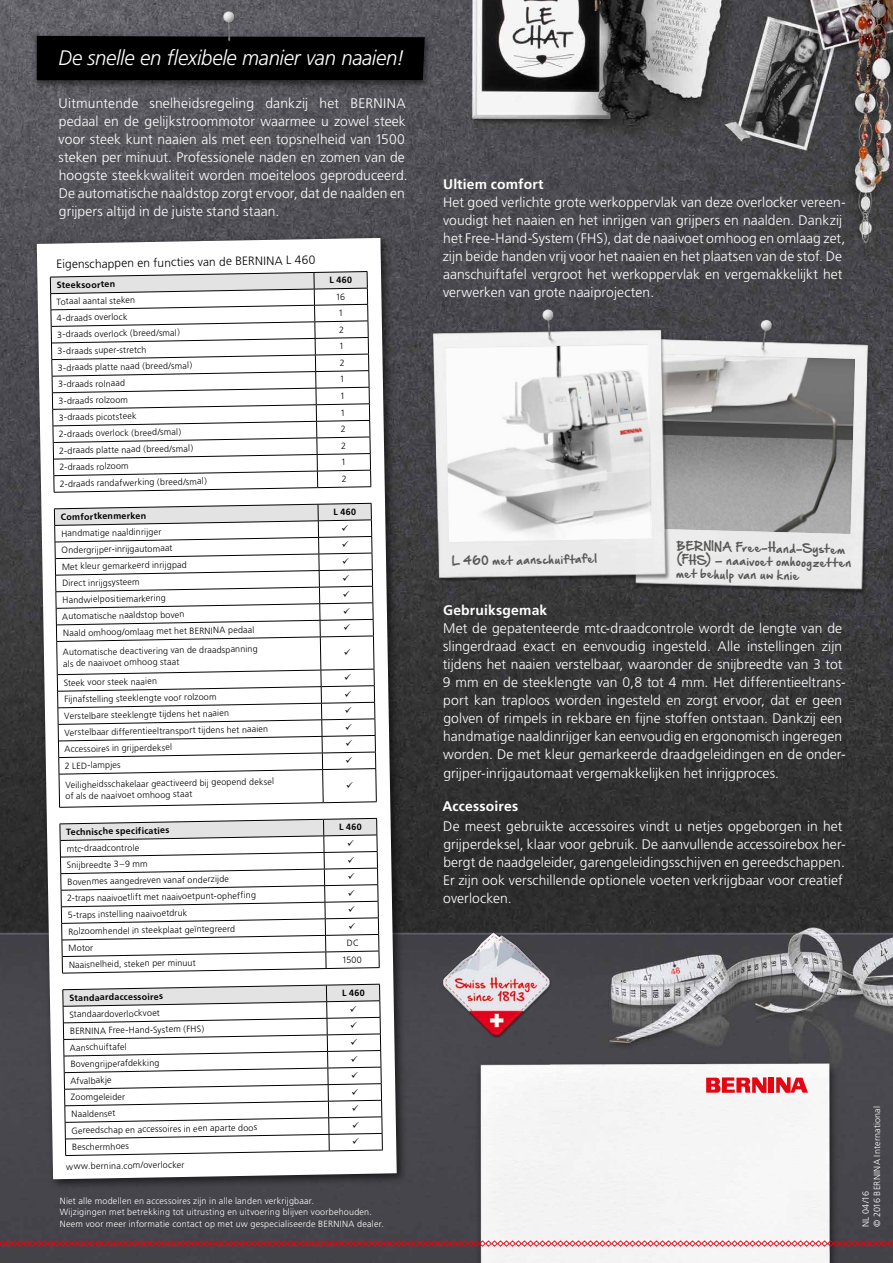
<style>
.page{position:relative;width:893px;height:1263px;background:#fff}
.page>*{position:absolute;margin:0;border:0;box-sizing:border-box;transform-origin:0 0}
.t1{font:italic 300 21px "Frutiger LT Std";letter-spacing:-.015em;color:#fff}
.t2{font:300 13.8px/18px "Frutiger LT Std";letter-spacing:.005em;color:#fff}
.t3{font:700 13.8px "Frutiger LT Std";letter-spacing:.015em;color:#fff}
.t4{font:300 12px "Frutiger LT Std";color:#000}
.t5{font:10.5px/13.5px "Hand Of Sean Pro";color:#575756}
.t6{font:300 9px/11.2px "Frutiger LT Std";color:#000}
.t7{font:300 9px/11.2px "Frutiger LT Std";letter-spacing:.02em;color:#fff}
.t8{font:700 9px "Frutiger LT Std";color:#000}
</style>
<div class="page">
<img style="left:0;top:0;width:893px;height:1263px">
<img style="left:459px;top:1049px;width:389px;height:214px">
<svg style="left:0;top:1240px;width:893px;height:7px;background:#a55d64"></svg>
<div style="left:769px;top:1077px;width:5px;height:16px;background:#e30613"></div>
<svg style="left:706px;top:1077px;width:60px;height:16px"></svg>
<svg style="left:776px;top:1077px;width:33px;height:16px"></svg>
<img style="left:441px;top:930px;width:112px;height:108px">
<img style="left:581px;top:285px;width:312px;height:350px">
<img style="left:408px;top:275px;width:323px;height:349px">
<svg style="left:445px;top:343px;width:412px;height:201px"></svg>
<div style="left:32px;top:233px;width:376px;height:957px;background:#000;opacity:.61"></div>
<svg style="left:37px;top:238px;width:360px;height:941px"></svg>
<div style="left:32px;top:32px;width:401px;height:58px;background:#000;opacity:.55"></div>
<div style="left:37px;top:36px;width:388px;height:44px;background:#000"></div>
<img style="left:177px;top:0;width:84px;height:79px">
<svg style="left:50px;top:272px;width:330px;height:730px"></svg>
<svg style="left:54px;top:808px;width:273px;height:198px"></svg>
<img style="left:710px;top:289px;width:87px;height:98px">
<img style="left:494px;top:280px;width:89px;height:99px">
<svg style="left:50px;top:271px;width:322px;height:222px"></svg>
<svg style="left:54px;top:503px;width:323px;height:305px"></svg>
<svg style="left:59px;top:818px;width:321px;height:156px"></svg>
<svg style="left:62px;top:983px;width:321px;height:173px"></svg>
<h1 class="t1" style="left:58px;top:45px;width:347px">De snelle en flexibele manier van naaien!</h1>
<p class="t2" style="left:59px;top:94px;width:350px">Uitmuntende snelheidsregeling dankzij het BERNINA pedaal en de gelijkstroommotor waarmee u zowel steek voor steek kunt naaien als met een topsnelheid van 1500 steken per minuut. Professionele naden en zomen van de hoogste steekkwaliteit worden moeiteloos geproduceerd.<br>De automatische naaldstop zorgt ervoor, dat de naalden en grijpers altijd in de juiste stand staan.</p>
<p class="t4" style="left:56px;top:257px;width:260px;rotate:-1deg">Eigenschappen en functies van de BERNINA L 460</p>
<p class="t8" style="left:57px;top:280px;width:60px;rotate:-1deg">Steeksoorten</p>
<p class="t6" style="left:56px;top:296px;width:80px;rotate:-1deg">Totaal aantal steken</p>
<p class="t6" style="left:57px;top:312px;width:72px;rotate:-1deg">4-draads overlock</p>
<p class="t6" style="left:57px;top:329px;width:124px;rotate:-1deg">3-draads overlock (breed/smal)</p>
<p class="t6" style="left:57px;top:346px;width:90px;rotate:-1deg">3-draads super-stretch</p>
<p class="t6" style="left:58px;top:362px;width:136px;rotate:-1deg">3-draads platte naad (breed/smal)</p>
<p class="t6" style="left:58px;top:379px;width:69px;rotate:-1deg">3-draads rolnaad</p>
<p class="t6" style="left:58px;top:395px;width:71px;rotate:-1deg">3-draads rolzoom</p>
<p class="t6" style="left:59px;top:412px;width:79px;rotate:-1deg">3-draads picotsteek</p>
<p class="t6" style="left:59px;top:428px;width:124px;rotate:-1deg">2-draads overlock (breed/smal)</p>
<p class="t6" style="left:59px;top:445px;width:135px;rotate:-1deg">2-draads platte naad (breed/smal)</p>
<p class="t6" style="left:59px;top:462px;width:71px;rotate:-1deg">2-draads rolzoom</p>
<p class="t6" style="left:60px;top:478px;width:149px;rotate:-1deg">2-draads randafwerking (breed/smal)</p>
<p class="t8" style="left:61px;top:512px;width:87px;rotate:-1deg">Comfortkenmerken</p>
<p class="t8" style="left:329px;top:275px;width:24px;rotate:-1deg">L 460</p>
<p class="t8" style="left:333px;top:507px;width:24px;rotate:-1deg">L 460</p>
<p class="t6" style="left:61px;top:528px;width:101px;rotate:-1deg">Handmatige naaldinrijger</p>
<p class="t6" style="left:61px;top:545px;width:112px;rotate:-1deg">Ondergrijper-inrijgautomaat</p>
<p class="t6" style="left:62px;top:561px;width:126px;rotate:-1deg">Met kleur gemarkeerd inrijgpad</p>
<p class="t6" style="left:62px;top:578px;width:79px;rotate:-1deg">Direct inrijgsysteem</p>
<p class="t6" style="left:62px;top:594px;width:105px;rotate:-1deg">Handwielpositiemarkering</p>
<p class="t6" style="left:62px;top:611px;width:124px;rotate:-1deg">Automatische naaldstop boven</p>
<p class="t6" style="left:63px;top:627px;width:193px;rotate:-1deg">Naald omhoog/omlaag met het BERNINA pedaal</p>
<p class="t6" style="left:63px;top:647px;width:196px;rotate:-1deg">Automatische deactivering van de draadspanning als de naaivoet omhoog staat</p>
<p class="t6" style="left:64px;top:677px;width:95px;rotate:-1deg">Steek voor steek naaien</p>
<p class="t6" style="left:64px;top:694px;width:154px;rotate:-1deg">Fijnafstelling steeklengte voor rolzoom</p>
<p class="t6" style="left:64px;top:710px;width:166px;rotate:-1deg">Verstelbare steeklengte tijdens het naaien</p>
<p class="t6" style="left:64px;top:727px;width:205px;rotate:-1deg">Verstelbaar differentieeltransport tijdens het naaien</p>
<p class="t6" style="left:64px;top:744px;width:109px;rotate:-1deg">Accessoires in grijperdeksel</p>
<p class="t6" style="left:65px;top:760px;width:58px;rotate:-1deg">2 LED-lampjes</p>
<p class="t6" style="left:65px;top:779px;width:210px;rotate:-1deg">Veiligheidsschakelaar geactiveerd bij geopend deksel of als de naaivoet omhoog staat</p>
<p class="t8" style="left:66px;top:827px;width:105px;rotate:-1deg">Technische specificaties</p>
<p class="t8" style="left:339px;top:822px;width:24px;rotate:-1deg">L 460</p>
<p class="t6" style="left:67px;top:843px;width:74px;rotate:-1deg">mtc-draadcontrole</p>
<p class="t6" style="left:67px;top:860px;width:82px;rotate:-1deg">Snijbreedte 3–9 mm</p>
<p class="t6" style="left:67px;top:876px;width:163px;rotate:-1deg">Bovenmes aangedreven vanaf onderzijde</p>
<p class="t6" style="left:67px;top:893px;width:190px;rotate:-1deg">2-traps naaivoetlift met naaivoetpunt-opheffing</p>
<p class="t6" style="left:68px;top:909px;width:121px;rotate:-1deg">5-traps instelling naaivoetdruk</p>
<p class="t6" style="left:68px;top:926px;width:168px;rotate:-1deg">Rolzoomhendel in steekplaat geïntegreerd</p>
<p class="t6" style="left:69px;top:943px;width:26px;rotate:-1deg">Motor</p>
<p class="t6" style="left:69px;top:959px;width:128px;rotate:-1deg">Naaisnelheid, steken per minuut</p>
<p class="t6" style="left:342px;top:954px;width:21px;rotate:-1deg">1500</p>
<p class="t8" style="left:69px;top:992px;width:95px;rotate:-1deg">Standaardaccessoires</p>
<p class="t8" style="left:342px;top:988px;width:24px;rotate:-1deg">L 460</p>
<p class="t6" style="left:69px;top:1009px;width:92px;rotate:-1deg">Standaardoverlockvoet</p>
<p class="t6" style="left:70px;top:1025px;width:136px;rotate:-1deg">BERNINA Free-Hand-System (FHS)</p>
<p class="t6" style="left:70px;top:1042px;width:59px;rotate:-1deg">Aanschuiftafel</p>
<p class="t6" style="left:71px;top:1059px;width:90px;rotate:-1deg">Bovengrijperafdekking</p>
<p class="t6" style="left:70px;top:1075px;width:43px;rotate:-1deg">Afvalbakje</p>
<p class="t6" style="left:71px;top:1092px;width:56px;rotate:-1deg">Zoomgeleider</p>
<p class="t6" style="left:71px;top:1108px;width:45px;rotate:-1deg">Naaldenset</p>
<p class="t6" style="left:71px;top:1125px;width:187px;rotate:-1deg">Gereedschap en accessoires in een aparte doos</p>
<p class="t6" style="left:72px;top:1141px;width:58px;rotate:-1deg">Beschermhoes</p>
<p class="t6" style="left:66px;top:1161px;width:120px;rotate:-1deg">www.bernina.com/overlocker</p>
<p class="t7" style="left:60px;top:1195px;width:326px">Niet alle modellen en accessoires zijn in alle landen verkrijgbaar.<br>Wijzigingen met betrekking tot uitrusting en uitvoering blijven voorbehouden.<br>Neem voor meer informatie contact op met uw gespecialiseerde BERNINA dealer.</p>
<p class="t3" style="left:443px;top:176px;width:102px">Ultiem comfort</p>
<p class="t2" style="left:443px;top:194px;width:405px">Het goed verlichte grote werkoppervlak van deze overlocker vereen&shy;voudigt het naaien en het inrijgen van grijpers en naalden. Dankzij het Free-Hand-System (FHS), dat de naaivoet omhoog en omlaag zet, zijn beide handen vrij voor het naaien en het plaatsen van de stof. De aanschuiftafel vergroot het werkoppervlak en vergemakkelijkt het verwerken van grote naaiprojecten.</p>
<p class="t5" style="left:452px;top:555px;width:147px;rotate:-1deg">L 460 met aanschuiftafel</p>
<p class="t5" style="left:677px;top:540px;width:176px;rotate:1deg">BERNINA Free-Hand-System (FHS) – naaivoet omhoogzetten met behulp van uw knie</p>
<p class="t3" style="left:443px;top:602px;width:106px">Gebruiksgemak</p>
<p class="t2" style="left:443px;top:619px;width:404px">Met de gepatenteerde mtc-draadcontrole wordt de lengte van de slingerdraad exact en eenvoudig ingesteld. Alle instellingen zijn tijdens het naaien verstelbaar, waaronder de snijbreedte van 3 tot 9 mm en de steeklengte van 0,8 tot 4 mm. Het differentieeltrans&shy;port kan traploos worden ingesteld en zorgt ervoor, dat er geen golven of rimpels in rekbare en fijne stoffen ontstaan. Dankzij een handmatige naaldinrijger kan eenvoudig en ergonomisch ingeregen worden. De met kleur gemarkeerde draadgeleidingen en de onder&shy;grijper-inrijgautomaat vergemakkelijken het inrijgproces.</p>
<p class="t3" style="left:442px;top:798px;width:77px">Accessoires</p>
<p class="t2" style="left:443px;top:818px;width:404px">De meest gebruikte accessoires vindt u netjes opgeborgen in het grijperdeksel, klaar voor gebruik. De aanvullende accessoirebox her&shy;bergt de naadgeleider, garengeleidingsschijven en gereedschappen.<br>Er zijn ook verschillende optionele voeten verkrijgbaar voor creatief overlocken.</p>
<p class="t7" style="left:860px;top:1227px;width:123px;rotate:-90deg">NL 04/16<br>© 2016 BERNINA International</p>
</div>
